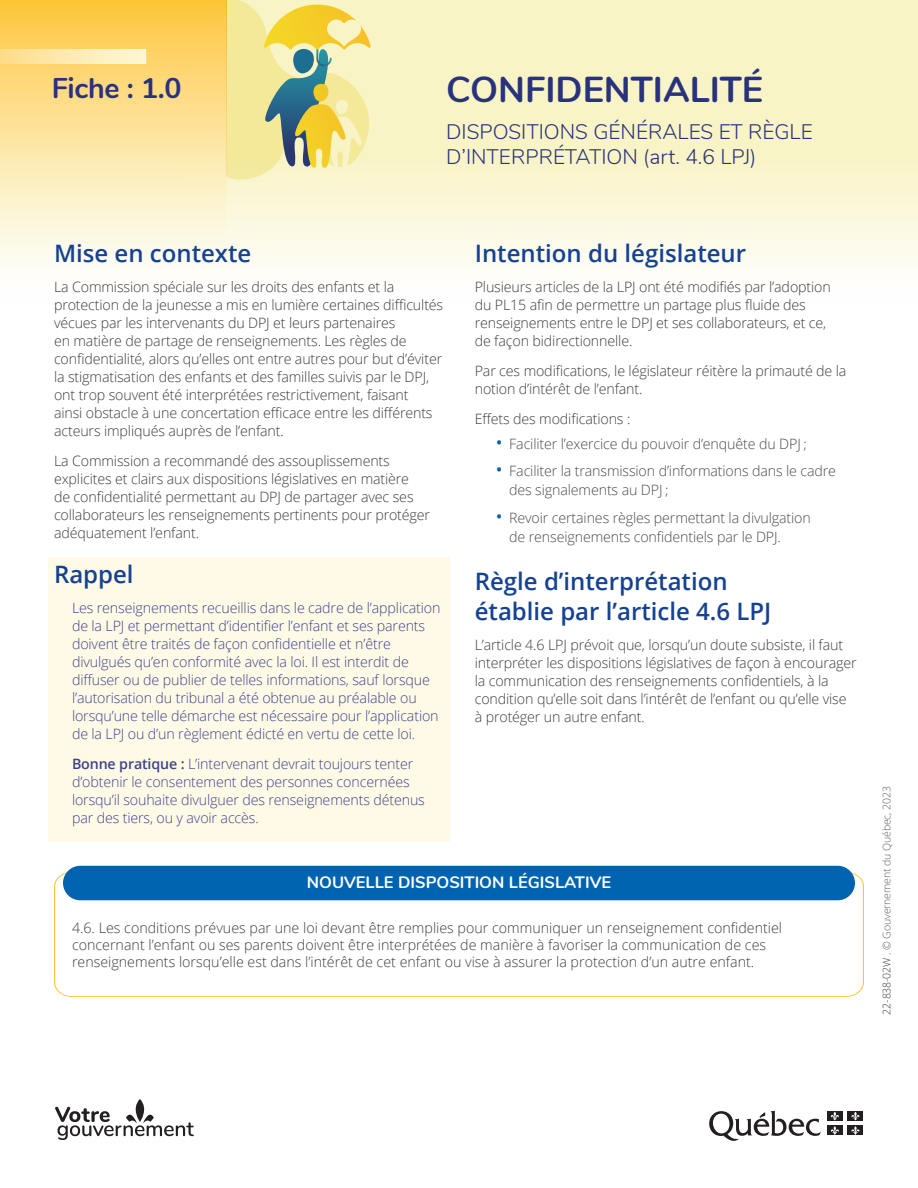
<style>
.page{position:relative;width:918px;height:1188px;background:#fff}
.page>*{position:absolute;margin:0;border:0;box-sizing:border-box;transform-origin:0 0}
.t1{font:700 36px "Nunito";color:#29327d}
.P-titre{font:700 28.5px "Nunito";letter-spacing:-.01em;color:#29327d}
.t2{font:600 24px/30px "Open Sans";color:#164293}
.t3{font:300 21px/25.2px "Nunito";color:#29327d}
.t4{font:700 16.5px "Nunito";color:#fff}
.p-3_retrait{font:300 14.25px/18px "Open Sans";letter-spacing:-.01em;color:#3c3c3b}
.P-2{font:300 14.25px/18px "Open Sans";letter-spacing:-.01em;color:#3d428d}
.t5{font:300 14.25px/18.8px "Open Sans";letter-spacing:-.01em;color:#4a4a49}
.t6{font:300 10.5px "Open Sans";letter-spacing:-.01em;color:#60605f}
.s1{font-weight:600}
.s2{font-weight:400;font-size:18px;color:#0063af}
.s3{color:#3c3c3b}
</style>
<div class="page">
<svg style="left:0;top:0;width:918px;height:270px;background:#faf5d1"></svg>
<div style="left:0;top:0;width:226px;height:254px;background:linear-gradient(to bottom,#fec63e,#fbfef3)"></div>
<svg style="left:227px;top:0;width:144px;height:185px;background:#dcd793"></svg>
<svg style="left:0;top:49px;width:146px;height:15px;background:#fdeab2"></svg>
<svg style="left:54px;top:872px;width:810px;height:126px"></svg>
<svg style="left:55px;top:1099px;width:139px;height:41px"></svg>
<div style="left:847px;top:1111px;width:16px;height:10px;background:#231f20"></div>
<svg style="left:709px;top:1111px;width:134px;height:30px"></svg>
<div style="left:847px;top:1126px;width:16px;height:9px;background:#231f20"></div>
<svg style="left:851px;top:1112px;width:12px;height:23px"></svg>
<div style="left:48px;top:557px;width:401px;height:200px;background:#fefae6"></div>
<div style="left:48px;top:713px;width:401px;height:128px;background:#fefae6"></div>
<div style="left:63px;top:866px;width:792px;height:34px;background:#0063af;border-radius:17px"></div>
<p class="P-titre" style="left:52px;top:67px;width:132px">Fiche : 1.0</p>
<h1 class="t1" style="left:446px;top:63px;width:318px">CONFIDENTIALITÉ</h1>
<h1 class="t3" style="left:446px;top:118px;width:368px">DISPOSITIONS GÉNÉRALES ET RÈGLE<br>D’INTERPRÉTATION (art. 4.6 LPJ)</h1>
<h2 class="t2" style="left:54px;top:238px;width:199px">Mise en contexte</h2>
<p class="p-3_retrait" style="left:54px;top:277px;width:391px">La Commission spéciale sur les droits des enfants et la protection de la jeunesse a mis en lumière certaines difficultés vécues par les intervenants du DPJ et leurs partenaires<br>en matière de partage de renseignements. Les règles de confidentialité, alors qu’elles ont entre autres pour but d’éviter la stigmatisation des enfants et des familles suivis par le DPJ, ont trop souvent été interprétées restrictivement, faisant<br>ainsi obstacle à une concertation efficace entre les différents acteurs impliqués auprès de l’enfant.</p>
<p class="p-3_retrait" style="left:54px;top:451px;width:378px">La Commission a recommandé des assouplissements explicites et clairs aux dispositions législatives en matière<br>de confidentialité permettant au DPJ de partager avec ses collaborateurs les renseignements pertinents pour protéger adéquatement l’enfant.</p>
<h2 class="t2" style="left:54px;top:559px;width:81px">Rappel</h2>
<p class="P-2" style="left:72px;top:598px;width:370px">Les renseignements recueillis dans le cadre de l’application de la LPJ et permettant d’identifier l’enfant et ses parents doivent être traités de façon confidentielle et n’être divulgués qu’en conformité avec la loi. Il est interdit de diffuser ou de publier de telles informations, sauf lorsque l’autorisation du tribunal a été obtenue au préalable ou lorsqu’une telle démarche est nécessaire pour l’application de la LPJ ou d’un règlement édicté en vertu de cette loi.</p>
<p class="P-2" style="left:72px;top:754px;width:354px"><span class="s1">Bonne pratique :</span> L’intervenant devrait toujours tenter d’obtenir le consentement des personnes concernées lorsqu’il souhaite divulguer des renseignements détenus par des tiers, ou y avoir accès.</p>
<h2 class="t2" style="left:475px;top:238px;width:273px">Intention du législateur</h2>
<p class="p-3_retrait" style="left:475px;top:277px;width:358px">Plusieurs articles de la LPJ ont été modifiés par l’adoption du PL15 afin de permettre un partage plus fluide des renseignements entre le DPJ et ses collaborateurs, et ce, de façon bidirectionnelle.</p>
<p class="p-3_retrait" style="left:475px;top:361px;width:373px">Par ces modifications, le législateur réitère la primauté de la notion d’intérêt de l’enfant.</p>
<p class="p-3_retrait" style="left:475px;top:409px;width:157px">Effets des modifications :</p>
<p class="t5" style="left:496px;top:434px;width:313px"><span class="s2">•</span> Faciliter l’exercice du pouvoir d’enquête du DPJ ;</p>
<p class="t5" style="left:509px;top:461px;width:328px;text-indent:-14px"><span class="s2">•</span> Faciliter la transmission d’informations dans le cadre des signalements au DPJ ;</p>
<p class="t5" style="left:509px;top:508px;width:303px;text-indent:-14px"><span class="s2">•</span> Revoir certaines règles permettant la divulgation de renseignements confidentiels par le DPJ.</p>
<h2 class="t2" style="left:475px;top:565px;width:298px">Règle d’interprétation établie par l’article 4.6 LPJ</h2>
<p class="p-3_retrait" style="left:475px;top:635px;width:383px">L’article 4.6 LPJ prévoit que, lorsqu’un doute subsiste, il faut interpréter les dispositions législatives de façon à encourager la communication des renseignements confidentiels, à la condition qu’elle soit dans l’intérêt de l’enfant ou qu’elle vise à protéger un autre enfant.</p>
<h4 class="t4" style="left:307px;top:871px;width:306px">NOUVELLE DISPOSITION LÉGISLATIVE</h4>
<p class="p-3_retrait" style="left:72px;top:919px;width:712px;line-height:17.2px">4.6. Les conditions prévues par une loi devant être remplies pour communiquer un renseignement confidentiel concernant l’enfant ou ses parents doivent être interprétées de manière à favoriser la communication de ces renseignements lorsqu’elle est dans l’intérêt de cet enfant ou vise à assurer la protection d’un autre enfant.</p>
<p class="t6" style="left:879px;top:1015px;width:230px;rotate:-90deg"><span class="s3">22-838-02W .</span> © Gouvernement du Québec, 2023</p>
</div>
